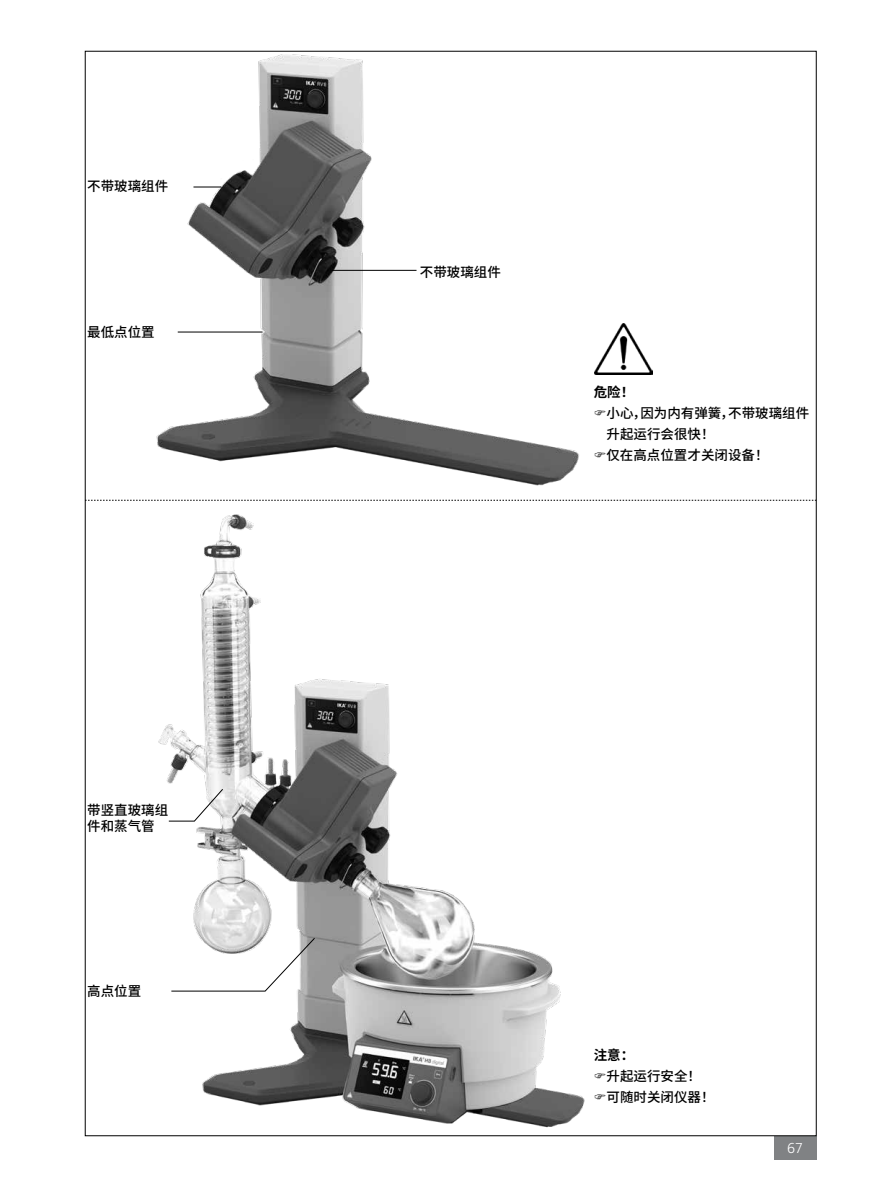
<style>
.page{position:relative;width:893px;height:1187px;background:#fff}
.page>*{position:absolute;margin:0;border:0;box-sizing:border-box;transform-origin:0 0}
.t1{font:300 15px "Frutiger Next IKA";color:#fff}
.t2{font:500 13.5px/21px "Source Han Sans CN";color:#000}
.t3{font:700 13.5px "Source Han Sans CN";color:#000}
</style>
<div class="page">
<div style="left:774px;top:1135px;width:42px;height:24px;background:#808284"></div>
<img style="left:144px;top:514px;width:487px;height:622px">
<img style="left:595px;top:323px;width:58px;height:51px">
<img style="left:156px;top:54px;width:423px;height:432px">
<svg style="left:88px;top:500px;width:726px;height:1px"></svg>
<hr style="left:178px;top:332px;width:85px;height:1px;background:#000">
<hr style="left:332px;top:270px;width:84px;height:1px;background:#000">
<svg style="left:193px;top:187px;width:28px;height:1px"></svg>
<svg style="left:171px;top:937px;width:144px;height:54px"></svg>
<svg style="left:168px;top:788px;width:55px;height:33px"></svg>
<svg style="left:595px;top:1072px;width:10px;height:5px"></svg>
<svg style="left:595px;top:1093px;width:10px;height:5px"></svg>
<p class="t2" style="left:87px;top:176px;width:82px">不带玻璃组件</p>
<p class="t2" style="left:87px;top:322px;width:69px">最低点位置</p>
<p class="t2" style="left:87px;top:801px;width:82px;line-height:16.2px">带竖直玻璃组件和蒸气管</p>
<p class="t2" style="left:87px;top:980px;width:55px">高点位置</p>
<p class="t2" style="left:420px;top:261px;width:82px">不带玻璃组件</p>
<p class="t3" style="left:594px;top:384px;width:42px">危险！</p>
<p class="t2" style="left:606px;top:403px;width:204px">小心，因为内有弹簧，不带玻璃组件升起运行会很快！<br>仅在高点位置才关闭设备！</p>
<p class="t3" style="left:594px;top:1047px;width:42px">注意：</p>
<p class="t2" style="left:606px;top:1065px;width:109px">升起运行安全！可随时关闭仪器！</p>
<p class="t1" style="left:787px;top:1139px;width:17px">67</p>
</div>
